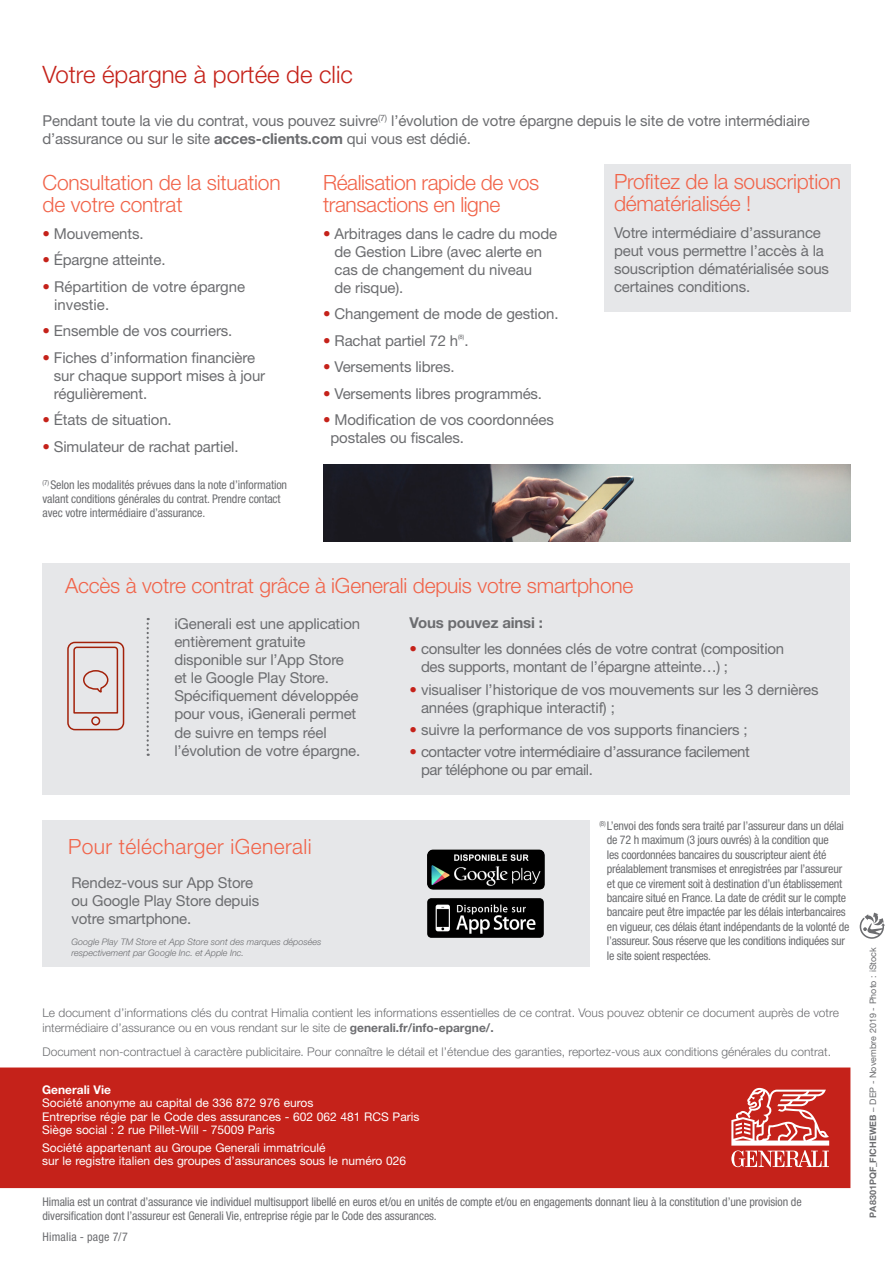
<style>
.page{position:relative;width:893px;height:1263px;background:#fff}
.page>*{position:absolute;margin:0;border:0;box-sizing:border-box;transform-origin:0 0}
.t1{font:300 24px "Helvetica Neue LT Std";color:#c5221a}
.t2{font:300 21px/22.5px "Helvetica Neue LT Std";letter-spacing:-.01em;color:#f16349}
.t3{font:300 21px "Helvetica Neue LT Std";letter-spacing:.02em;color:#f16349}
.t4{font:15px/18px "Helvetica Neue LT Std";letter-spacing:-.01em;color:#6c6d70}
.t5{font:15px/18px "Helvetica Neue LT Std";letter-spacing:-.03em;color:#6c6d70}
.t6{font:700 15px "Helvetica Neue LT Std";letter-spacing:-.01em;color:#6c6d70}
.Table_Header_Left{font:condensed 12px/14.4px "Helvetica Neue LT Std";letter-spacing:-.02em;color:#6c6d70}
.t7{font:300 12px/15px "Helvetica Neue LT Std";color:#6c6d70}
.Texte{font:12px/13.5px "Helvetica Neue LT Std";color:#fff}
.Table_Header_Left-2{font:condensed 12px "Helvetica Neue LT Std";letter-spacing:.015em;color:#6c6d70}
.Texte-2{font:700 12px "Helvetica Neue LT Std";color:#fff}
.t8{font:italic 300 9px/10.8px "Helvetica Neue LT Std";color:#6c6d70}
.t9{font:9px "Helvetica Neue LT Std";color:#6c6d70}
.t10{font:6.15px "Helvetica Neue LT Std";color:#6c6d70}
.s1{font-weight:700}
.s2{color:#c5221a}
</style>
<div class="page">
<div style="left:604px;top:163px;width:246px;height:148px;background:#e6e7e9"></div>
<div style="left:43px;top:563px;width:807px;height:231px;background:#e6e7e9"></div>
<svg style="left:860px;top:912px;width:25px;height:27px"></svg>
<div style="left:0;top:1067px;width:850px;height:121px;background:#c5221a"></div>
<svg style="left:67px;top:641px;width:58px;height:90px"></svg>
<svg style="left:147px;top:618px;width:2px;height:138px"></svg>
<img style="left:323px;top:465px;width:527px;height:76px">
<svg style="left:731px;top:1087px;width:98px;height:80px"></svg>
<div style="left:43px;top:820px;width:547px;height:146px;background:#e6e7e9"></div>
<img style="left:427px;top:849px;width:118px;height:41px">
<img style="left:428px;top:898px;width:116px;height:40px">
<p class="t1" style="left:43px;top:60px;width:312px">Votre épargne à portée de clic</p>
<p class="t4" style="left:43px;top:111px;width:769px">Pendant toute la vie du contrat, vous pouvez suivre<sup>(7)</sup> l’évolution de votre épargne depuis le site de votre intermédiaire d’assurance ou sur le site <span class="s1">acces-clients.com</span> qui vous est dédié.</p>
<p class="t2" style="left:43px;top:171px;width:240px">Consultation de la situation de votre contrat</p>
<p class="t4" style="left:43px;top:224px;width:103px"><span class="s2">•</span> Mouvements.</p>
<p class="t4" style="left:43px;top:251px;width:125px"><span class="s2">•</span> Épargne atteinte.</p>
<p class="t4" style="left:54px;top:277px;width:192px;text-indent:-12px"><span class="s2">•</span> Répartition de votre épargne investie.</p>
<p class="t4" style="left:43px;top:322px;width:191px"><span class="s2">•</span> Ensemble de vos courriers.</p>
<p class="t4" style="left:54px;top:348px;width:213px;text-indent:-11px"><span class="s2">•</span> Fiches d’information financière sur chaque support mises à jour régulièrement.</p>
<p class="t4" style="left:43px;top:411px;width:131px"><span class="s2">•</span> États de situation.</p>
<p class="t4" style="left:43px;top:437px;width:198px"><span class="s2">•</span> Simulateur de rachat partiel.</p>
<p class="Table_Header_Left" style="left:43px;top:477px;width:246px"><sup>(7)</sup> Selon les modalités prévues dans la note d’information valant conditions générales du contrat. Prendre contact avec votre intermédiaire d’assurance.</p>
<p class="t2" style="left:323px;top:171px;width:217px">Réalisation rapide de vos transactions en ligne</p>
<p class="t4" style="left:335px;top:224px;width:224px;text-indent:-11px"><span class="s2">•</span> Arbitrages dans le cadre du mode de Gestion Libre (avec alerte en cas de changement du niveau<br>de risque).</p>
<p class="t4" style="left:323px;top:305px;width:237px"><span class="s2">•</span> Changement de mode de gestion.</p>
<p class="t4" style="left:323px;top:331px;width:147px"><span class="s2">•</span> Rachat partiel 72 h .</p>
<p class="t10" style="left:458px;top:334px;width:8px">(8)</p>
<p class="t4" style="left:323px;top:358px;width:133px"><span class="s2">•</span> Versements libres.</p>
<p class="t4" style="left:323px;top:384px;width:220px"><span class="s2">•</span> Versements libres programmés.</p>
<p class="t4" style="left:330px;top:411px;width:225px;text-indent:-7px"><span class="s2">•</span> Modification de vos coordonnées postales ou fiscales.</p>
<p class="t2" style="left:614px;top:170px;width:228px">Profitez de la souscription dématérialisée !</p>
<p class="t4" style="left:614px;top:223px;width:217px">Votre intermédiaire d’assurance peut vous permettre l’accès à la souscription dématérialisée sous certaines conditions.</p>
<p class="t2" style="left:65px;top:574px;width:570px">Accès à votre contrat grâce à iGenerali depuis votre smartphone</p>
<p class="t4" style="left:174px;top:614px;width:187px">iGenerali est une application entièrement gratuite disponible sur l’App Store et le Google Play Store.<br>Spécifiquement développée pour vous, iGenerali permet de suivre en temps réel l’évolution de votre épargne.</p>
<p class="t3" style="left:68px;top:834px;width:245px">Pour télécharger iGenerali</p>
<p class="t4" style="left:71px;top:873px;width:189px">Rendez-vous sur App Store ou Google Play Store depuis votre smartphone.</p>
<p class="t8" style="left:71px;top:936px;width:251px">Google Play TM Store et App Store sont des marques déposées respectivement par Google Inc. et Apple Inc.</p>
<p class="t6" style="left:410px;top:613px;width:135px">Vous pouvez ainsi :</p>
<p class="t4" style="left:421px;top:640px;width:365px;text-indent:-11px"><span class="s2">•</span> consulter les données clés de votre contrat (composition des supports, montant de l’épargne atteinte…) ;</p>
<p class="t4" style="left:421px;top:680px;width:399px;text-indent:-11px"><span class="s2">•</span> visualiser l’historique de vos mouvements sur les 3 dernières années (graphique interactif) ;</p>
<p class="t4" style="left:410px;top:720px;width:340px"><span class="s2">•</span> suivre la performance de vos supports financiers ;</p>
<p class="t5" style="left:421px;top:743px;width:330px;text-indent:-11px"><span class="s2">•</span> contacter votre intermédiaire d’assurance facilement par téléphone ou par email.</p>
<p class="Table_Header_Left" style="left:607px;top:818px;width:244px;text-indent:-8px"><sup>(8)</sup> L’envoi des fonds sera traité par l’assureur dans un délai de 72 h maximum (3 jours ouvrés) à la condition que<br>les coordonnées bancaires du souscripteur aient été préalablement transmises et enregistrées par l’assureur et que ce virement soit à destination d’un établissement bancaire situé en France. La date de crédit sur le compte bancaire peut être impactée par les délais interbancaires en vigueur, ces délais étant indépendants de la volonté de l’assureur. Sous réserve que les conditions indiquées sur le site soient respectées.</p>
<p class="t7" style="left:43px;top:1005px;width:798px">Le document d’informations clés du contrat Himalia contient les informations essentielles de ce contrat. Vous pouvez obtenir ce document auprès de votre intermédiaire d’assurance ou en vous rendant sur le site de <span class="s1">generali.fr/info-epargne/.</span></p>
<p class="t7" style="left:43px;top:1044px;width:790px">Document non-contractuel à caractère publicitaire. Pour connaître le détail et l’étendue des garanties, reportez-vous aux conditions générales du contrat.</p>
<p class="Texte-2" style="left:42px;top:1082px;width:70px">Generali Vie</p>
<p class="Texte" style="left:42px;top:1096px;width:379px">Société anonyme au capital de 336 872 976 euros<br>Entreprise régie par le Code des assurances - 602 062 481 RCS Paris<br>Siège social : 2 rue Pillet-Will - 75009 Paris</p>
<p class="Texte" style="left:42px;top:1141px;width:285px">Société appartenant au Groupe Generali immatriculé</p>
<p class="Texte" style="left:42px;top:1154px;width:365px">sur le registre italien des groupes d’assurances sous le numéro 026</p>
<p class="Table_Header_Left" style="left:43px;top:1195px;width:761px;line-height:13.5px">Himalia est un contrat d’assurance vie individuel multisupport libellé en euros et/ou en unités de compte et/ou en engagements donnant lieu à la constitution d’une provision de diversification dont l’assureur est Generali Vie, entreprise régie par le Code des assurances.</p>
<p class="Table_Header_Left-2" style="left:43px;top:1230px;width:87px">Himalia - page 7/7</p>
<p class="t9" style="left:868px;top:1217px;width:272px;rotate:-90deg"><span class="s1">PA8301PQF</span>–<span class="s1">FICHEWEB</span> – DEP - Novembre 2019 - Photo : iStock</p>
</div>
